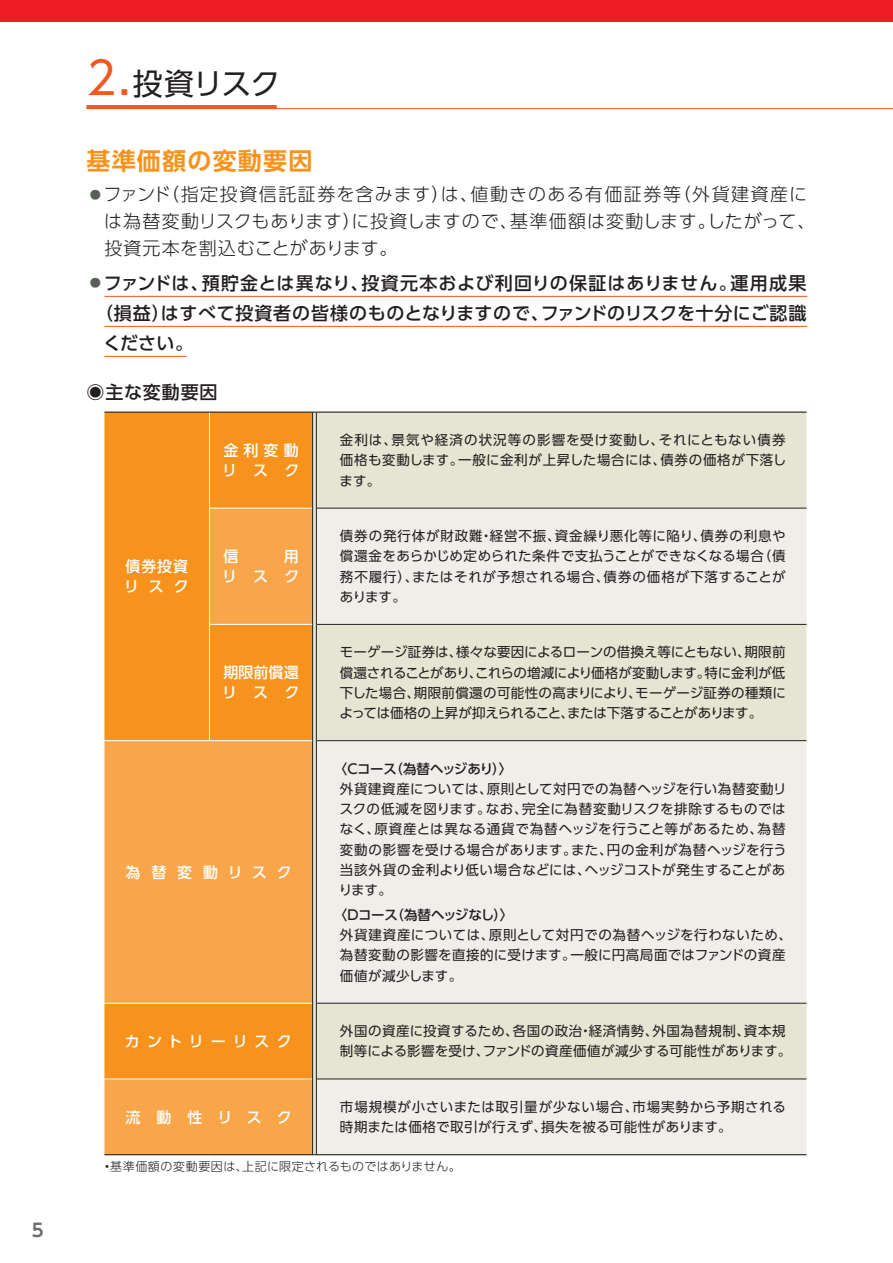
<style>
.page{position:relative;width:893px;height:1263px;background:#fff}
.page>*{position:absolute;margin:0;border:0;box-sizing:border-box;transform-origin:0 0}
.t1{font:30px "UD Shin Go Pro";letter-spacing:-.035em;color:#231f20}
.t2{font:700 24px "UD Shin Go Pro De";letter-spacing:.05em;color:#f7931d}
.t3{font:300 18px/27px "UD Shin Go Pro";letter-spacing:.055em;color:#231f20}
.t4{font:500 18px "UD Shin Go Pro";letter-spacing:.04em;color:#231f20}
.t5{font:500 18px "UD Shin Go Pro";letter-spacing:.06em;color:#231f20}
.t6{font:700 18px "UD Shin Go Pro De";color:#6c6d70}
.t7{font:500 15px/20.2px "UD Shin Go Pro";letter-spacing:.63em;color:#fff}
.t8{font:500 15px/20.2px "UD Shin Go Pro";letter-spacing:.005em;color:#fff}
.t9{font:500 15px "UD Shin Go Pro";letter-spacing:.465em;color:#fff}
.t10{font:500 15px "UD Shin Go Pro";letter-spacing:.69em;color:#fff}
.t11{font:13.5px/20.2px "UD Shin Go Pro";letter-spacing:.035em;color:#231f20;text-align:justify}
.t12{font:500 13.5px "UD Shin Go Pro";letter-spacing:-.03em;color:#231f20}
.t13{font:300 12px "UD Shin Go Pro";letter-spacing:.03em;color:#231f20}
.s1{font-size:45px;color:#f15921}
.s2{font-size:11.25px;color:#5b5f5a}
.s3{font-weight:300;font-size:11.25px;color:#5b5f5a}
.s4{font-weight:500}
</style>
<div class="page">
<div style="left:0;top:0;width:893px;height:21px;background:#ee1d23"></div>
<hr style="left:104px;top:296px;width:703px;height:1px;background:#f15921">
<hr style="left:104px;top:326px;width:703px;height:1px;background:#f15921">
<hr style="left:104px;top:356px;width:82px;height:1px;background:#f15921">
<div style="left:104px;top:413px;width:208px;height:95px;background:#f7931d"></div>
<div style="left:317px;top:413px;width:489px;height:95px;background:#e6e4d2"></div>
<svg style="left:104px;top:508px;width:208px;height:646px;background:#f89f39"></svg>
<svg style="left:317px;top:509px;width:489px;height:645px;background:#eceae1"></svg>
<svg style="left:313px;top:413px;width:3px;height:95px"></svg>
<svg style="left:313px;top:508px;width:3px;height:116px"></svg>
<svg style="left:313px;top:624px;width:3px;height:117px"></svg>
<svg style="left:313px;top:741px;width:3px;height:262px"></svg>
<svg style="left:313px;top:1003px;width:3px;height:76px"></svg>
<svg style="left:313px;top:1079px;width:3px;height:75px"></svg>
<hr style="left:317px;top:508px;width:489px;height:1px;background:#231f20">
<hr style="left:209px;top:508px;width:103px;height:1px;background:#fff">
<hr style="left:209px;top:624px;width:103px;height:1px;background:#fff">
<hr style="left:209px;top:413px;width:1px;height:95px;background:#fff">
<hr style="left:209px;top:508px;width:1px;height:116px;background:#fff">
<hr style="left:209px;top:625px;width:1px;height:115px;background:#fff">
<hr style="left:104px;top:1003px;width:105px;height:1px;background:#fff">
<hr style="left:209px;top:1003px;width:103px;height:1px;background:#fff">
<hr style="left:104px;top:1078px;width:105px;height:1px;background:#fff">
<hr style="left:209px;top:1078px;width:103px;height:1px;background:#fff">
<hr style="left:104px;top:740px;width:105px;height:1px;background:#fff">
<hr style="left:209px;top:740px;width:103px;height:1px;background:#fff">
<hr style="left:317px;top:624px;width:489px;height:1px;background:#231f20">
<hr style="left:317px;top:740px;width:489px;height:1px;background:#231f20">
<hr style="left:317px;top:1003px;width:489px;height:1px;background:#231f20">
<hr style="left:317px;top:1078px;width:489px;height:1px;background:#231f20">
<hr style="left:312px;top:413px;width:1px;height:95px;background:#231f20">
<hr style="left:316px;top:413px;width:1px;height:95px;background:#231f20">
<hr style="left:312px;top:508px;width:1px;height:116px;background:#231f20">
<hr style="left:316px;top:508px;width:1px;height:116px;background:#231f20">
<hr style="left:312px;top:624px;width:1px;height:117px;background:#231f20">
<hr style="left:316px;top:624px;width:1px;height:117px;background:#231f20">
<hr style="left:312px;top:741px;width:1px;height:262px;background:#231f20">
<hr style="left:316px;top:741px;width:1px;height:262px;background:#231f20">
<hr style="left:312px;top:1003px;width:1px;height:76px;background:#231f20">
<hr style="left:316px;top:1003px;width:1px;height:76px;background:#231f20">
<hr style="left:312px;top:1079px;width:1px;height:75px;background:#231f20">
<hr style="left:316px;top:1079px;width:1px;height:75px;background:#231f20">
<hr style="left:104px;top:412px;width:105px;height:1px;background:#231f20">
<hr style="left:209px;top:412px;width:105px;height:1px;background:#231f20">
<hr style="left:314px;top:412px;width:492px;height:1px;background:#231f20">
<hr style="left:104px;top:1154px;width:105px;height:1px;background:#231f20">
<hr style="left:209px;top:1154px;width:105px;height:1px;background:#231f20">
<hr style="left:314px;top:1154px;width:492px;height:1px;background:#231f20">
<hr style="left:86px;top:108px;width:807px;height:1px;background:#f15921">
<svg style="left:86px;top:105px;width:191px;height:4px"></svg>
<h3 class="t6" style="left:32px;top:1215px;width:13px">5</h3>
<h1 class="t1" style="left:86px;top:59px;width:195px"><span class="s1">2.</span>投資リスク</h1>
<h2 class="t2" style="left:86px;top:141px;width:227px">基準価額の変動要因</h2>
<h3 class="t3" style="left:104px;top:180px;width:713px;text-indent:-14px"><span class="s2">●</span> ファンド（指定投資信託証券を含みます）は、値動きのある有価証券等（外貨建資産には為替変動リスクもあります）に投資しますので、基準価額は変動します。したがって、投資元本を割込むことがあります。</h3>
<h3 class="t5" style="left:90px;top:268px;width:718px"><span class="s3">●</span> ファンドは、預貯金とは異なり、投資元本および利回りの保証はありません。運用成果</h3>
<h3 class="t4" style="left:95px;top:298px;width:713px">（損益）はすべて投資者の皆様のものとなりますので、ファンドのリスクを十分にご認識</h3>
<h3 class="t4" style="left:103px;top:328px;width:92px">ください。</h3>
<h3 class="t4" style="left:86px;top:377px;width:133px">◉主な変動要因</h3>
<p class="t7" style="left:124px;top:556px;width:66px">債券投資リスク</p>
<p class="t7" style="left:222px;top:439px;width:79px">金利変動リスク</p>
<p class="t11" style="left:339px;top:429px;width:448px">金利は、景気や経済の状況等の影響を受け変動し、それにともない債券価格も変動します。一般に金利が上昇した場合には、債券の価格が下落します。</p>
<p class="t7" style="left:223px;top:546px;width:16px">信</p>
<p class="t7" style="left:222px;top:546px;width:79px;text-align:right">用<br>リスク</p>
<p class="t8" style="left:222px;top:662px;width:79px">期限前償還リスク</p>
<p class="t11" style="left:340px;top:525px;width:447px">債券の発行体が財政難・経営不振、資金繰り悪化等に陥り、債券の利息や償還金をあらかじめ定められた条件で支払うことができなくなる場合（債務不履行）、またはそれが予想される場合、債券の価格が下落することがあります。</p>
<p class="t11" style="left:339px;top:642px;width:448px">モーゲージ証券は、様々な要因によるローンの借換え等にともない、期限前償還されることがあり、これらの増減により価格が変動します。特に金利が低下した場合、期限前償還の可能性の高まりにより、モーゲージ証券の種類によっては価格の上昇が抑えられること、または下落することがあります。</p>
<p class="t10" style="left:125px;top:860px;width:168px">為替変動リスク</p>
<p class="t12" style="left:334px;top:757px;width:180px">〈Cコース（為替ヘッジあり）〉</p>
<p class="t11" style="left:339px;top:778px;width:449px">外貨建資産については、原則として対円での為替ヘッジを行い為替変動リスクの低減を図ります。なお、完全に為替変動リスクを排除するものではなく、原資産とは異なる通貨で為替ヘッジを行うこと等があるため、為替変動の影響を受ける場合があります。また、円の金利が為替ヘッジを行う当該外貨の金利より低い場合などには、ヘッジコストが発生することがあります。</p>
<p class="t12" style="left:334px;top:904px;width:181px">〈Dコース（為替ヘッジなし）〉</p>
<p class="t11" style="left:340px;top:924px;width:454px;text-align:left">外貨建資産については、原則として対円での為替ヘッジを行わないため、為替変動の影響を直接的に受けます。一般に円高局面ではファンドの資産価値が減少します。</p>
<p class="t9" style="left:125px;top:1029px;width:168px">カントリーリスク</p>
<p class="t11" style="left:340px;top:1020px;width:453px">外国の資産に投資するため、各国の政治・経済情勢、外国為替規制、資本規制等による影響を受け、ファンドの資産価値が減少する可能性があります。</p>
<p class="t7" style="left:125px;top:1106px;width:168px">流動性リスク</p>
<p class="t11" style="left:340px;top:1096px;width:448px">市場規模が小さいまたは取引量が少ない場合、市場実勢から予期される時期または価格で取引が行えず、損失を被る可能性があります。</p>
<p class="t13" style="left:101px;top:1157px;width:361px"><span class="s4">・</span>基準価額の変動要因は、上記に限定されるものではありません。</p>
</div>
